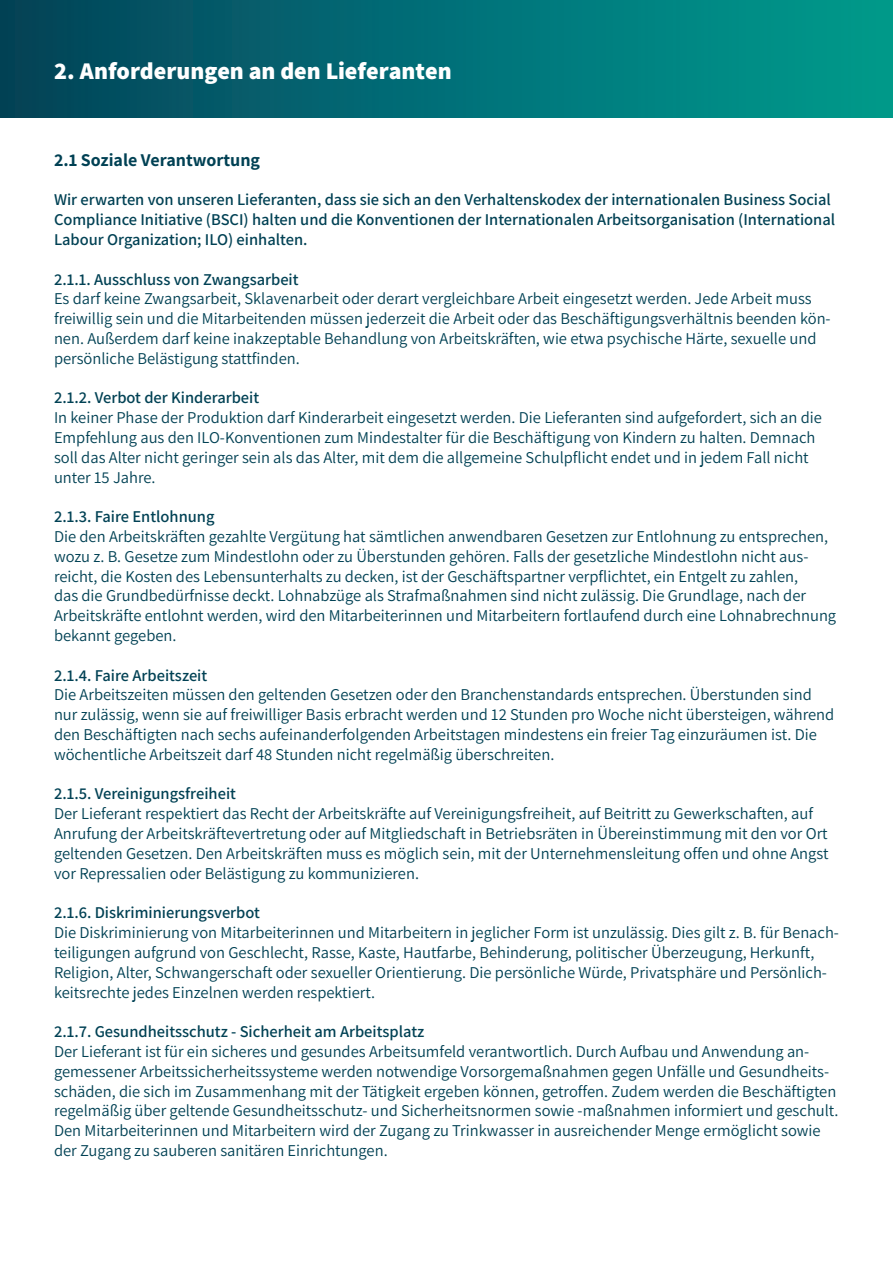
<style>
.page{position:relative;width:893px;height:1263px;background:#fff}
.page>*{position:absolute;margin:0;border:0;box-sizing:border-box;transform-origin:0 0}
.t1{font:800 24px "Assistant";color:#fff}
.t2{font:700 18px "Assistant";color:#014154}
.t3{font:16.5px/19.8px "Assistant";color:#014154}
.t4{font:600 16.5px/19.8px "Assistant";color:#014154}
</style>
<div class="page">
<div style="left:0;top:0;width:893px;height:117px;background:linear-gradient(to right,#04435b,#009c90)"></div>
<h1 class="t1" style="left:54px;top:54px;width:399px">2. Anforderungen an den Lieferanten</h1>
<p class="t2" style="left:54px;top:147px;width:208px">2.1 Soziale Verantwortung</p>
<p class="t4" style="left:54px;top:189px;width:783px">Wir erwarten von unseren Lieferanten, dass sie sich an den Verhaltenskodex der internationalen Business Social<br>Compliance Initiative (BSCI) halten und die Konventionen der Internationalen Arbeitsorganisation (International<br>Labour Organization; ILO) einhalten.</p>
<p class="t4" style="left:54px;top:268px;width:246px">2.1.1. Ausschluss von Zwangsarbeit</p>
<p class="t3" style="left:54px;top:288px;width:778px">Es darf keine Zwangsarbeit, Sklavenarbeit oder derart vergleichbare Arbeit eingesetzt werden. Jede Arbeit muss freiwillig sein und die Mitarbeitenden müssen jederzeit die Arbeit oder das Beschäftigungsverhältnis beenden kön&shy;nen. Außerdem darf keine inakzeptable Behandlung von Arbeitskräften, wie etwa psychische Härte, sexuelle und persönliche Belästigung stattfinden.</p>
<p class="t4" style="left:54px;top:387px;width:207px">2.1.2. Verbot der Kinderarbeit</p>
<p class="t3" style="left:54px;top:407px;width:769px">In keiner Phase der Produktion darf Kinderarbeit eingesetzt werden. Die Lieferanten sind aufgefordert, sich an die Empfehlung aus den ILO-Konventionen zum Mindestalter für die Beschäftigung von Kindern zu halten. Demnach soll das Alter nicht geringer sein als das Alter, mit dem die allgemeine Schulpflicht endet und in jedem Fall nicht unter 15 Jahre.</p>
<p class="t4" style="left:54px;top:506px;width:162px">2.1.3. Faire Entlohnung</p>
<p class="t3" style="left:54px;top:526px;width:784px">Die den Arbeitskräften gezahlte Vergütung hat sämtlichen anwendbaren Gesetzen zur Entlohnung zu entsprechen, wozu z. B. Gesetze zum Mindestlohn oder zu Überstunden gehören. Falls der gesetzliche Mindestlohn nicht aus&shy;reicht, die Kosten des Lebensunterhalts zu decken, ist der Geschäftspartner verpflichtet, ein Entgelt zu zahlen,<br>das die Grundbedürfnisse deckt. Lohnabzüge als Strafmaßnahmen sind nicht zulässig. Die Grundlage, nach der Arbeitskräfte entlohnt werden, wird den Mitarbeiterinnen und Mitarbeitern fortlaufend durch eine Lohnabrechnung bekannt gegeben.</p>
<p class="t4" style="left:54px;top:664px;width:155px">2.1.4. Faire Arbeitszeit</p>
<p class="t3" style="left:54px;top:684px;width:782px">Die Arbeitszeiten müssen den geltenden Gesetzen oder den Branchenstandards entsprechen. Überstunden sind nur zulässig, wenn sie auf freiwilliger Basis erbracht werden und 12 Stunden pro Woche nicht übersteigen, während den Beschäftigten nach sechs aufeinanderfolgenden Arbeitstagen mindestens ein freier Tag einzuräumen ist. Die wöchentliche Arbeitszeit darf 48 Stunden nicht regelmäßig überschreiten.</p>
<p class="t4" style="left:54px;top:783px;width:183px">2.1.5. Vereinigungsfreiheit</p>
<p class="t3" style="left:54px;top:803px;width:776px">Der Lieferant respektiert das Recht der Arbeitskräfte auf Vereinigungsfreiheit, auf Beitritt zu Gewerkschaften, auf Anrufung der Arbeitskräftevertretung oder auf Mitgliedschaft in Betriebsräten in Übereinstimmung mit den vor Ort geltenden Gesetzen. Den Arbeitskräften muss es möglich sein, mit der Unternehmensleitung offen und ohne Angst vor Repressalien oder Belästigung zu kommunizieren.</p>
<p class="t4" style="left:54px;top:902px;width:207px">2.1.6. Diskriminierungsverbot</p>
<p class="t3" style="left:54px;top:922px;width:786px">Die Diskriminierung von Mitarbeiterinnen und Mitarbeitern in jeglicher Form ist unzulässig. Dies gilt z. B. für Benach&shy;teiligungen aufgrund von Geschlecht, Rasse, Kaste, Hautfarbe, Behinderung, politischer Überzeugung, Herkunft, Religion, Alter, Schwangerschaft oder sexueller Orientierung. Die persönliche Würde, Privatsphäre und Persönlich&shy;keitsrechte jedes Einzelnen werden respektiert.</p>
<p class="t4" style="left:54px;top:1021px;width:372px">2.1.7. Gesundheitsschutz - Sicherheit am Arbeitsplatz</p>
<p class="t3" style="left:54px;top:1041px;width:786px">Der Lieferant ist für ein sicheres und gesundes Arbeitsumfeld verantwortlich. Durch Aufbau und Anwendung an&shy;gemessener Arbeitssicherheitssysteme werden notwendige Vorsorgemaßnahmen gegen Unfälle und Gesundheits&shy;schäden, die sich im Zusammenhang mit der Tätigkeit ergeben können, getroffen. Zudem werden die Beschäftigten regelmäßig über geltende Gesundheitsschutz- und Sicherheitsnormen sowie -maßnahmen informiert und geschult.<br>Den Mitarbeiterinnen und Mitarbeitern wird der Zugang zu Trinkwasser in ausreichender Menge ermöglicht sowie der Zugang zu sauberen sanitären Einrichtungen.</p>
</div>
